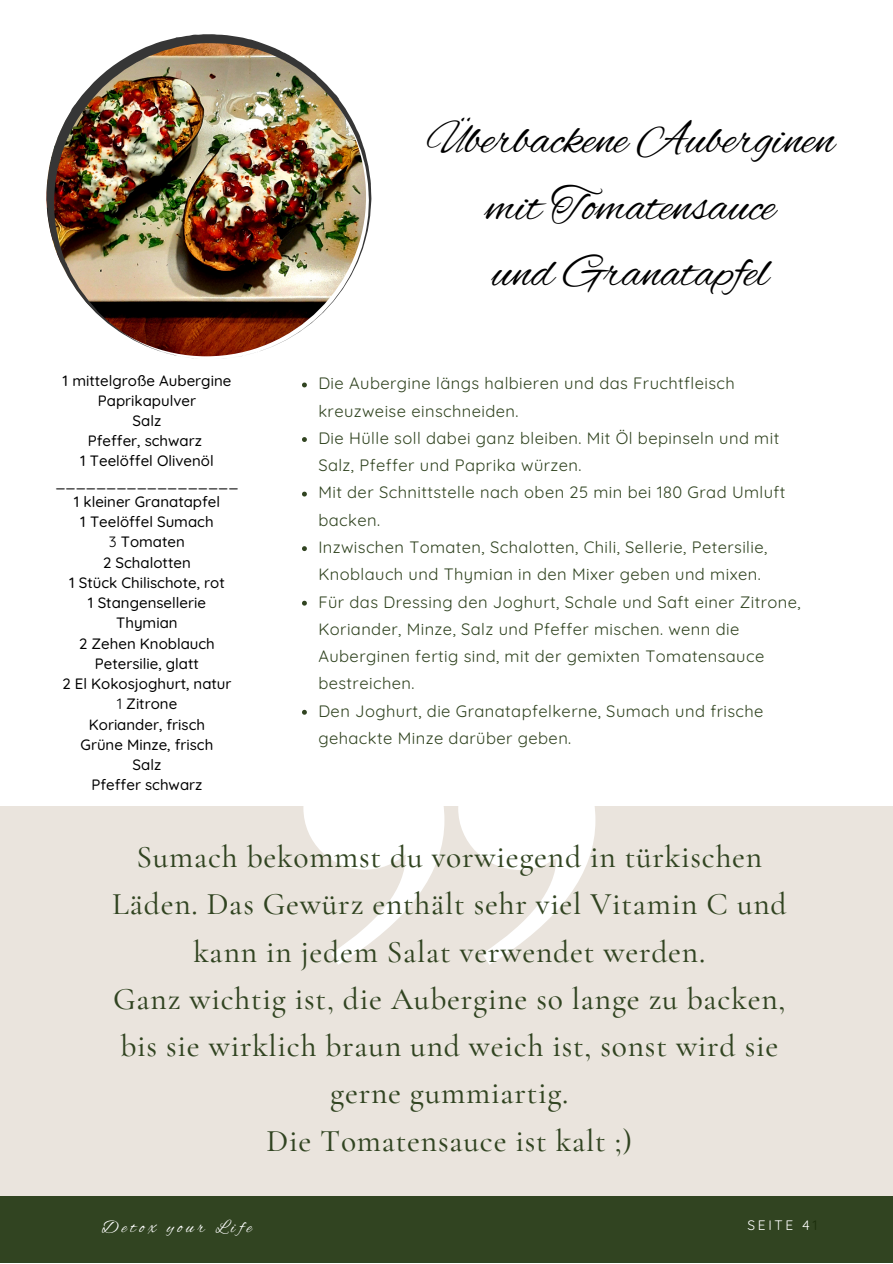
<style>
.page{position:relative;width:893px;height:1264px;background:#fff}
.page>*{position:absolute;margin:0;border:0;box-sizing:border-box;transform-origin:0 0}
.t1{font:48px "Alex Brush";color:#000}
.t2{font:500 31.5px/47.2px "Cormorant Garamond";letter-spacing:.025em;color:#314421;text-align:center}
.t3{font:18.15px "Alex Brush";letter-spacing:.2em;color:#fff}
.t4{font:16.5px/27.3px "Quicksand";letter-spacing:.025em;color:#314421}
.t5{font:500 15px "Quicksand";color:#000}
.t6{font:13.65px "Quicksand";letter-spacing:.2em;color:#fff}
.s1{font-weight:400}
.s2{color:#1b2e0b}
</style>
<div class="page">
<div style="left:0;top:806px;width:892px;height:389px;background:#eae4dd"></div>
<svg style="left:458px;top:806px;width:137px;height:158px"></svg>
<svg style="left:303px;top:806px;width:141px;height:158px"></svg>
<div style="left:0;top:1195px;width:892px;height:67px;background:#314421"></div>
<svg style="left:302px;top:382px;width:5px;height:5px"></svg>
<svg style="left:302px;top:437px;width:5px;height:5px"></svg>
<svg style="left:302px;top:491px;width:5px;height:5px"></svg>
<svg style="left:302px;top:546px;width:5px;height:5px"></svg>
<svg style="left:302px;top:600px;width:5px;height:5px"></svg>
<svg style="left:302px;top:710px;width:5px;height:4px"></svg>
<img style="left:47px;top:34px;width:324px;height:325px">
<svg style="left:282px;top:59px;width:15px;height:5px"></svg>
<svg style="left:78px;top:290px;width:18px;height:22px"></svg>
<p class="t5" style="left:63px;top:370px;width:170px">1 mittelgroße Aubergine</p>
<p class="t5" style="left:98px;top:391px;width:100px">Paprikapulver</p>
<p class="t5" style="left:133px;top:411px;width:30px">Salz</p>
<p class="t5" style="left:88px;top:431px;width:116px">Pfeffer, schwarz</p>
<p class="t5" style="left:80px;top:451px;width:135px">1 Teelöffel Olivenöl</p>
<p class="t5" style="left:55px;top:471px;width:185px">__________________</p>
<p class="t5" style="left:74px;top:492px;width:148px">1 kleiner Granatapfel</p>
<p class="t5" style="left:80px;top:512px;width:135px">1 Teelöffel Sumach</p>
<p class="t5" style="left:109px;top:532px;width:77px"><span class="s1">3</span> Tomaten</p>
<p class="t5" style="left:103px;top:552px;width:89px">2 Schalotten</p>
<p class="t5" style="left:69px;top:573px;width:157px">1 Stück Chilischote, rot</p>
<p class="t5" style="left:88px;top:593px;width:119px">1 Stangensellerie</p>
<p class="t5" style="left:116px;top:613px;width:63px">Thymian</p>
<p class="t5" style="left:79px;top:633px;width:137px">2 Zehen Knoblauch</p>
<p class="t5" style="left:95px;top:654px;width:106px">Petersilie, glatt</p>
<p class="t5" style="left:62px;top:674px;width:171px">2 El Kokosjoghurt, natur</p>
<p class="t5" style="left:117px;top:694px;width:62px"><span class="s1">1</span> Zitrone</p>
<p class="t5" style="left:89px;top:714px;width:118px">Koriander, frisch</p>
<p class="t5" style="left:81px;top:735px;width:134px">Grüne Minze, frisch</p>
<p class="t5" style="left:133px;top:755px;width:30px">Salz</p>
<p class="t5" style="left:91px;top:775px;width:112px">Pfeffer schwarz</p>
<p class="t1" style="left:426px;top:112px;width:409px">Überbackene Auberginen</p>
<p class="t1" style="left:486px;top:179px;width:291px">mit Tomatensauce</p>
<p class="t1" style="left:492px;top:245px;width:278px">und Granatapfel</p>
<p class="t4" style="left:318px;top:369px;width:418px">Die Aubergine längs halbieren und das Fruchtfleisch kreuzweise einschneiden.</p>
<p class="t4" style="left:318px;top:424px;width:462px">Die Hülle soll dabei ganz bleiben. Mit Öl bepinseln und mit<br>Salz, Pfeffer und Paprika würzen.</p>
<p class="t4" style="left:318px;top:478px;width:468px">Mit der Schnittstelle nach oben 25 min bei 180 Grad Umluft backen.</p>
<p class="t4" style="left:318px;top:533px;width:450px">Inzwischen Tomaten, Schalotten, Chili, Sellerie, Petersilie,<br>Knoblauch und Thymian in den Mixer geben und mixen.</p>
<p class="t4" style="left:318px;top:587px;width:484px">Für das Dressing den Joghurt, Schale und Saft einer Zitrone, Koriander, Minze, Salz und Pfeffer mischen. wenn die Auberginen fertig sind, mit der gemixten Tomatensauce bestreichen.</p>
<p class="t4" style="left:318px;top:696px;width:446px">Den Joghurt, die Granatapfelkerne, Sumach und frische gehackte Minze darüber geben.</p>
<p class="t2" style="left:112px;top:833px;width:676px">Sumach bekommst du vorwiegend in türkischen<br>Läden. Das Gewürz enthält sehr viel Vitamin C und kann in jedem Salat verwendet werden.</p>
<p class="t2" style="left:113px;top:975px;width:673px">Ganz wichtig ist, die Aubergine so lange zu backen, bis sie wirklich braun und weich ist, sonst wird sie gerne gummiartig.</p>
<p class="t2" style="left:266px;top:1116px;width:367px">Die Tomatensauce ist kalt ;)</p>
<p class="t3" style="left:167px;top:1216px;width:39px">your</p>
<p class="t3" style="left:216px;top:1216px;width:38px">Life</p>
<p class="t6" style="left:743px;top:1216px;width:47px">SEIITE</p>
<p class="t3" style="left:102px;top:1216px;width:56px">Detox</p>
<p class="t6" style="left:747px;top:1215px;width:20px">SE</p>
<p class="t6" style="left:774px;top:1215px;width:45px">TE 14<span class="s2">1</span></p>
<p class="t6" style="left:136px;top:1216px;width:159px">WORKBOOK-NAME</p>
<p class="t6" style="left:88px;top:1216px;width:41px">DEIN</p>
</div>
